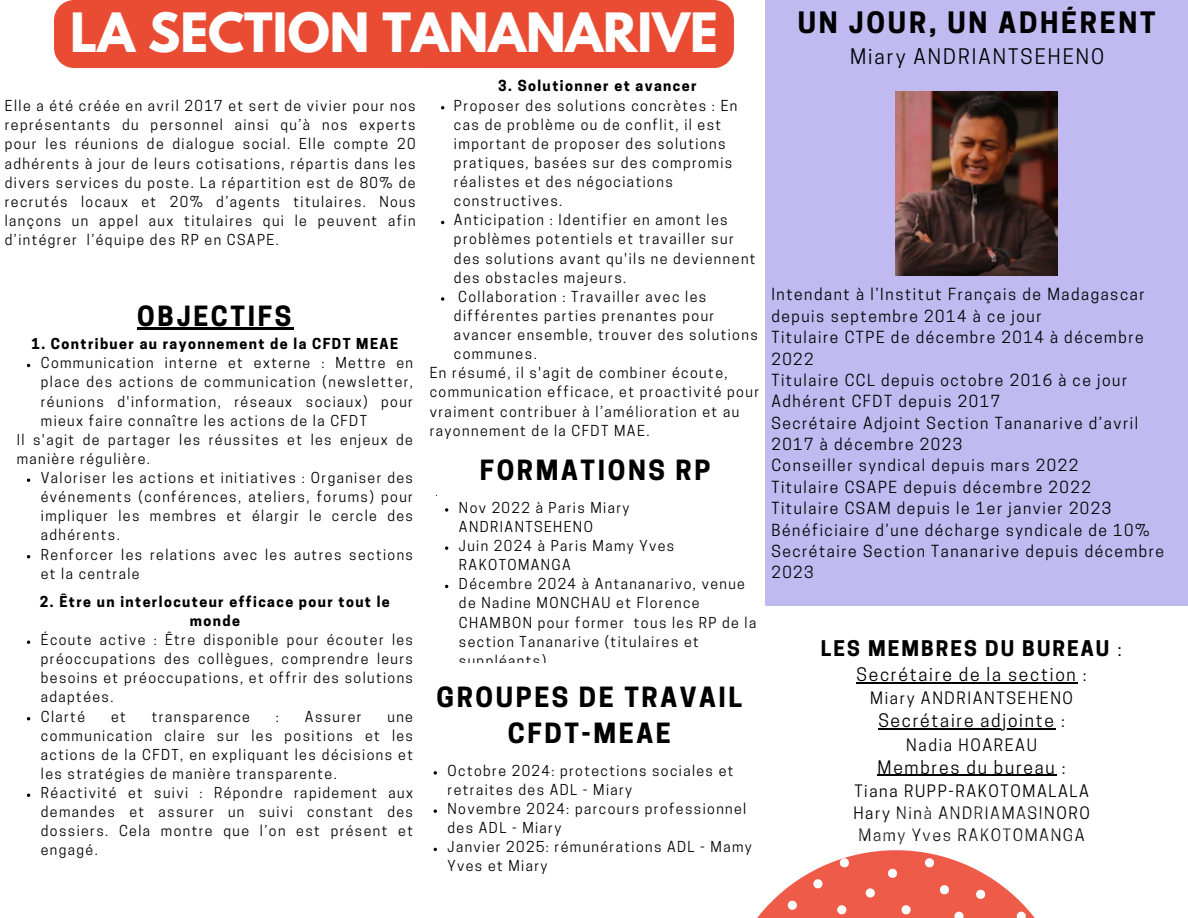
<style>
.page{position:relative;width:1188px;height:918px;background:#fff}
.page>*{position:absolute;margin:0;border:0;box-sizing:border-box;transform-origin:0 0}
.t1{font:700 48px "League Spartan";color:#fff}
.t2{font:700 27.75px "Cooper Hewitt";letter-spacing:.1em;color:#000}
.t3{font:700 26.1px/36px "Cooper Hewitt";letter-spacing:.1em;color:#000;text-align:center}
.t4{font:700 20.25px "Cooper Hewitt";letter-spacing:.1em;color:#000}
.t5{font:20.1px "Cooper Hewitt";letter-spacing:.1em;color:#000}
.t6{font:17.55px "Cooper Hewitt";letter-spacing:.1em;color:#000}
.t7{font:16.05px/22px "Cooper Hewitt";letter-spacing:.1em;color:#000;text-align:center}
.t8{font:15.6px/21.3px "Cooper Hewitt";letter-spacing:.1em;color:#000}
.t9{font:14.25px/19.2px "Cooper Hewitt";letter-spacing:.1em;color:#000}
.t10{font:700 14.25px/19.2px "Cooper Hewitt";letter-spacing:.1em;color:#000;text-align:center}
.s1{font-weight:400}
</style>
<div class="page">
<div style="left:54px;top:0;width:680px;height:68px;background:#e94c33"></div>
<hr style="left:137px;top:328px;width:157px;height:2px;background:#000">
<hr style="left:857px;top:682px;width:221px;height:1px;background:#000">
<hr style="left:878px;top:728px;width:178px;height:2px;background:#000">
<hr style="left:878px;top:775px;width:179px;height:1px;background:#000">
<svg style="left:757px;top:850px;width:278px;height:68px"></svg>
<div style="left:766px;top:0;width:422px;height:606px;background:#c0baf1"></div>
<svg style="left:445px;top:508px;width:3px;height:4px"></svg>
<div style="left:418px;top:664px;width:343px;height:237px;background:#fff"></div>
<svg style="left:434px;top:771px;width:3px;height:4px"></svg>
<svg style="left:434px;top:809px;width:3px;height:4px"></svg>
<img style="left:896px;top:92px;width:162px;height:183px">
<svg style="left:441px;top:297px;width:3px;height:4px"></svg>
<p class="t1" style="left:70px;top:9px;width:649px">LA SECTION TANANARIVE</p>
<p class="t9" style="left:5px;top:98px;width:412px;text-align:justify">Elle a été créée en avril 2017 et sert de vivier pour nos représentants du personnel ainsi qu’à nos experts pour les réunions de dialogue social. Elle compte 20 adhérents à jour de leurs cotisations, répartis dans les divers services du poste. La répartition est de 80% de recrutés locaux et 20% d’agents titulaires. Nous lançons un appel aux titulaires qui le peuvent afin d’intégrer l’équipe des RP en CSAPE.</p>
<h3 class="t3" style="left:137px;top:301px;width:155px">OBJECTIFS</h3>
<h3 class="t10" style="left:32px;top:336px;width:368px">1. Contribuer au rayonnement de la CFDT MEAE</h3>
<h4 class="t9" style="left:41px;top:355px;width:374px;text-align:justify">Communication interne et externe : Mettre en place des actions de communication (newsletter, réunions d'information, réseaux sociaux) pour mieux faire connaître les actions de la CFDT</h4>
<p class="t9" style="left:17px;top:432px;width:398px">Il s'agit de partager les réussites et les enjeux de manière régulière.</p>
<h1 class="t9" style="left:41px;top:470px;width:374px;text-align:justify">Valoriser les actions et initiatives : Organiser des événements (conférences, ateliers, forums) pour impliquer les membres et élargir le cercle des adhérents.</h1>
<p class="t9" style="left:41px;top:546px;width:374px">Renforcer les relations avec les autres sections et la centrale</p>
<h5 class="t10" style="left:40px;top:594px;width:351px">2. Être un interlocuteur efficace pour tout le monde</h5>
<p class="t9" style="left:41px;top:632px;width:374px;text-align:justify">Écoute active : Être disponible pour écouter les préoccupations des collègues, comprendre leurs besoins et préoccupations, et offrir des solutions adaptées.</p>
<p class="t9" style="left:41px;top:708px;width:46px">Clarté</p>
<p class="t9" style="left:111px;top:708px;width:16px">et</p>
<p class="t9" style="left:152px;top:708px;width:99px">transparence</p>
<p class="t9" style="left:276px;top:708px;width:5px">:</p>
<p class="t9" style="left:305px;top:708px;width:58px">Assurer</p>
<p class="t9" style="left:41px;top:708px;width:374px;text-align:justify;text-indent:347px">une communication claire sur les positions et les actions de la CFDT, en expliquant les décisions et les stratégies de manière transparente.</p>
<p class="t9" style="left:41px;top:785px;width:374px;text-align:justify">Réactivité et suivi : Répondre rapidement aux demandes et assurer un suivi constant des dossiers. Cela montre que l’on est présent et engagé.</p>
<p class="t10" style="left:498px;top:78px;width:200px">3. Solutionner et avancer</p>
<h4 class="t9" style="left:454px;top:97px;width:285px">Proposer des solutions concrètes : En cas de problème ou de conflit, il est important de proposer des solutions pratiques, basées sur des compromis réalistes et des négociations constructives.</h4>
<h2 class="t9" style="left:454px;top:212px;width:303px">Anticipation : Identifier en amont les problèmes potentiels et travailler sur des solutions avant qu'ils ne deviennent des obstacles majeurs.</h2>
<p class="t9" style="left:454px;top:289px;width:305px;text-indent:4px">Collaboration : Travailler avec les différentes parties prenantes pour avancer ensemble, trouver des solutions communes.</p>
<p class="t9" style="left:430px;top:365px;width:331px">En résumé, il s'agit de combiner écoute, communication efficace, et proactivité pour vraiment contribuer à l’amélioration et au rayonnement de la CFDT MAE.</p>
<p class="t3" style="left:480px;top:456px;width:232px">FORMATIONS RP</p>
<p class="t9" style="left:459px;top:500px;width:172px">Nov 2022 à Paris Miary<br>ANDRIANTSEHENO</p>
<p class="t9" style="left:459px;top:538px;width:217px">Juin 2024 à Paris Mamy Yves<br>RAKOTOMANGA</p>
<p class="t9" style="left:459px;top:576px;width:299px">Décembre 2024 à Antananarivo, venue de Nadine MONCHAU et Florence<br>CHAMBON pour former tous les RP de la section Tananarive (titulaires et suppléants)</p>
<p class="t3" style="left:437px;top:683px;width:307px">GROUPES DE TRAVAIL<br>CFDT-MEAE</p>
<p class="t9" style="left:448px;top:763px;width:287px">Octobre 2024: protections sociales et retraites des ADL - Miary</p>
<h2 class="t9" style="left:448px;top:801px;width:300px">Novembre 2024: parcours professionnel des ADL - Miary</h2>
<p class="t9" style="left:448px;top:839px;width:306px">Janvier 2025: rémunérations ADL - Mamy<br>Yves et Miary</p>
<h5 class="t2" style="left:798px;top:12px;width:359px">UN JOUR, UN ADHÉRENT</h5>
<h5 class="t5" style="left:850px;top:49px;width:256px">Miary ANDRIANTSEHENO</h5>
<h5 class="t8" style="left:771px;top:286px;width:394px">Intendant à l’Institut Français de Madagascar depuis septembre 2014 à ce jour<br>Titulaire CTPE de décembre 2014 à décembre 2022<br>Titulaire CCL depuis octobre 2016 à ce jour Adhérent CFDT depuis 2017<br>Secrétaire Adjoint Section Tananarive d’avril 2017 à décembre 2023<br>Conseiller syndical depuis mars 2022<br>Titulaire CSAPE depuis décembre 2022<br>Titulaire CSAM depuis le 1er janvier 2023<br>Bénéficiaire d’une décharge syndicale de 10% Secrétaire Section Tananarive depuis décembre 2023</h5>
<h5 class="t4" style="left:821px;top:641px;width:302px">LES MEMBRES DU BUREAU <span class="s1">:</span></h5>
<h5 class="t6" style="left:857px;top:668px;width:232px">Secrétaire de la section :</h5>
<h5 class="t7" style="left:870px;top:689px;width:204px">Miary ANDRIANTSEHENO</h5>
<h5 class="t6" style="left:878px;top:714px;width:188px">Secrétaire adjointe :</h5>
<h5 class="t7" style="left:906px;top:735px;width:132px">Nadia HOAREAU</h5>
<h5 class="t6" style="left:878px;top:760px;width:190px">Membres du bureau :</h5>
<h5 class="t7" style="left:853px;top:782px;width:238px">Tiana RUPP-RAKOTOMALALA<br>Hary Ninà ANDRIAMASINORO<br>Mamy Yves RAKOTOMANGA</h5>
</div>
